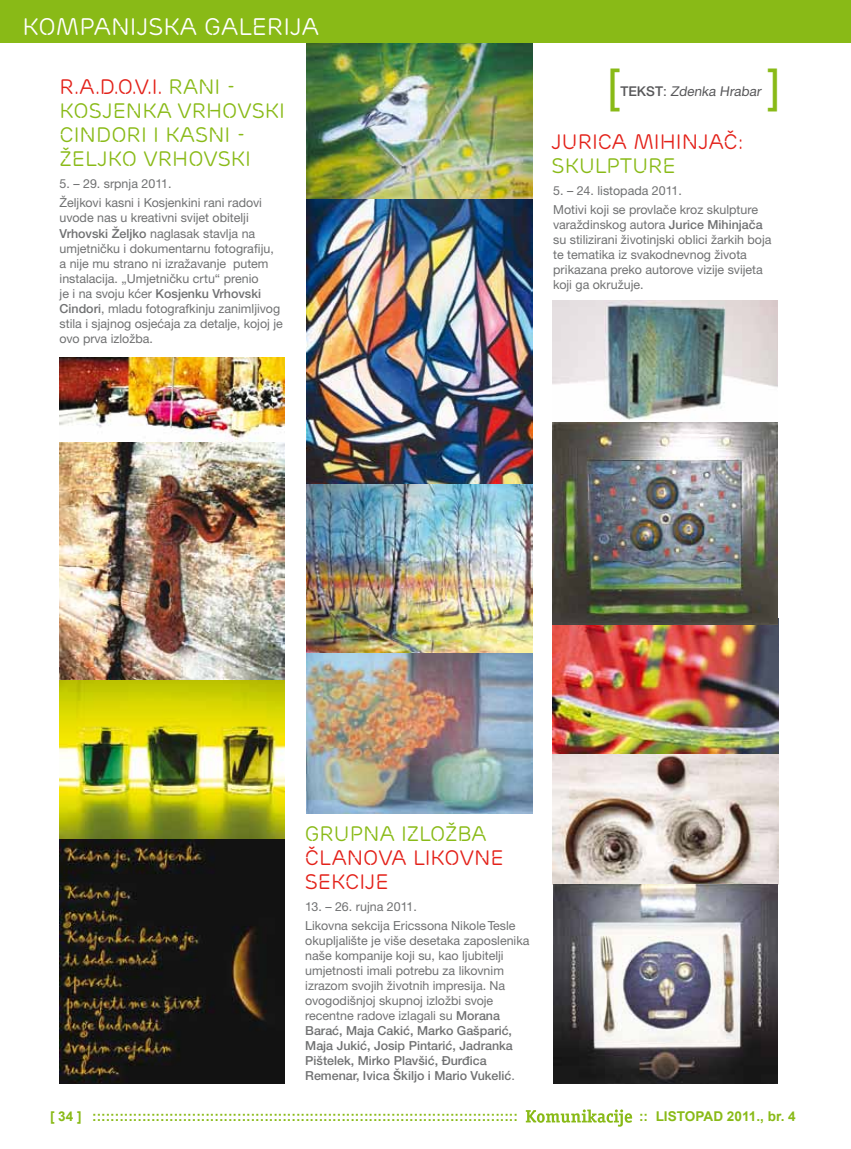
<style>
.page{position:relative;width:851px;height:1149px;background:#fff}
.page>*{position:absolute;margin:0;border:0;box-sizing:border-box;transform-origin:0 0}
.t1{font:46.5px "Arial";color:#89ba17}
.t2{font:24px "Ericsson Capital";color:#fff}
.t3{font:21px/24px "Ericsson Capital";color:#89ba17}
.t4{font:21px/24px "Ericsson Capital";color:#e32119}
.t5{font:700 13.5px "Arial";color:#89ba17}
.t6{font:13.5px "Ericsson Sans";color:#58585a}
.t7{font:500 13.5px "Ericsson Sans";color:#58585a}
.t8{font:12.45px/15px "Ericsson Sans";color:#707172}
.s1{color:#e32119}
.s2{font-weight:500}
</style>
<div class="page">
<img style="left:552px;top:300px;width:225px;height:120px">
<img style="left:306px;top:43px;width:226px;height:157px">
<img style="left:306px;top:200px;width:226px;height:284px">
<div style="left:0;top:0;width:850px;height:43px;background:#89ba17"></div>
<svg style="left:525px;top:1109px;width:107px;height:17px"></svg>
<img style="left:306px;top:652px;width:226px;height:161px">
<img style="left:59px;top:675px;width:225px;height:164px">
<img style="left:60px;top:357px;width:224px;height:322px">
<img style="left:306px;top:484px;width:226px;height:168px">
<img style="left:59px;top:839px;width:226px;height:243px">
<img style="left:552px;top:748px;width:226px;height:335px">
<img style="left:552px;top:623px;width:225px;height:130px">
<img style="left:552px;top:422px;width:225px;height:201px">
<h2 class="t2" style="left:22px;top:13px;width:298px">KOMPANIJSKA GALERIJA</h2>
<h3 class="t3" style="left:60px;top:75px;width:227px"><span class="s1">R.A.D.O.V.I.</span> RANI -<br>KOSJENKA VRHOVSKI<br>CINDORI I KASNI -<br>ŽELJKO VRHOVSKI</h3>
<p class="t8" style="left:60px;top:174px;width:204px;line-height:19.2px">5. – 29. srpnja 2011.<br>Željkovi kasni i Kosjenkini rani radovi</p>
<p class="t8" style="left:60px;top:210px;width:225px">uvode nas u kreativni svijet obitelji <span class="s2">Vrhovski Željko</span> naglasak stavlja na umjetničku i dokumentarnu fotografiju, a nije mu strano ni izražavanje putem instalacija. „Umjetničku crtu“ prenio<br>je i na svoju kćer <span class="s2">Kosjenku Vrhovski Cindori</span>, mladu fotografkinju zanimljivog stila i sjajnog osjećaja za detalje, kojoj je ovo prva izložba.</p>
<h1 class="t1" style="left:607px;top:55px;width:14px">[</h1>
<h1 class="t1" style="left:767px;top:55px;width:14px">]</h1>
<p class="t7" style="left:620px;top:83px;width:10px">TEKST</p>
<p class="t6" style="left:663px;top:83px;width:101px">: Zdenka Hrabar</p>
<h3 class="t4" style="left:551px;top:130px;width:193px">JURICA MIHINJAČ:</h3>
<h3 class="t3" style="left:551px;top:154px;width:126px">SKULPTURE</h3>
<p class="t8" style="left:553px;top:181px;width:206px;line-height:19.2px">5. – 24. listopada 2011.<br>Motivi koji se provlače kroz skulpture</p>
<p class="t8" style="left:553px;top:217px;width:220px">varaždinskog autora <span class="s2">Jurice Mihinjača </span>su stilizirani životinjski oblici žarkih boja te tematika iz svakodnevnog života prikazana preko autorove vizije svijeta koji ga okružuje.</p>
<h3 class="t3" style="left:305px;top:821px;width:183px">GRUPNA IZLOŽBA</h3>
<h3 class="t4" style="left:305px;top:845px;width:200px">ČLANOVA LIKOVNE<br>SEKCIJE</h3>
<p class="t8" style="left:305px;top:896px;width:212px;line-height:19.2px">13. – 26. rujna 2011.<br>Likovna sekcija Ericssona Nikole Tesle</p>
<p class="t8" style="left:305px;top:932px;width:226px">okupljalište je više desetaka zaposlenika naše kompanije koji su, kao ljubitelji umjetnosti imali potrebu za likovnim izrazom svojih životnih impresija. Na ovogodišnjoj skupnoj izložbi svoje recentne radove izlagali su <span class="s2">Morana Barać, Maja Cakić, Marko Gašparić, Maja Jukić, Josip Pintarić, Jadranka Pištelek, Mirko Plavšić, Đurđica Remenar, Ivica Škiljo i Mario Vukelić</span>.</p>
<p class="t5" style="left:50px;top:1106px;width:469px">[ 34 ] ::::::::::::::::::::::::::::::::::::::::::::::::::::::::::::::::::::::::::::::::::::::::::::::</p>
<p class="t5" style="left:639px;top:1106px;width:158px">:: LISTOPAD 2011., br. 4</p>
</div>
